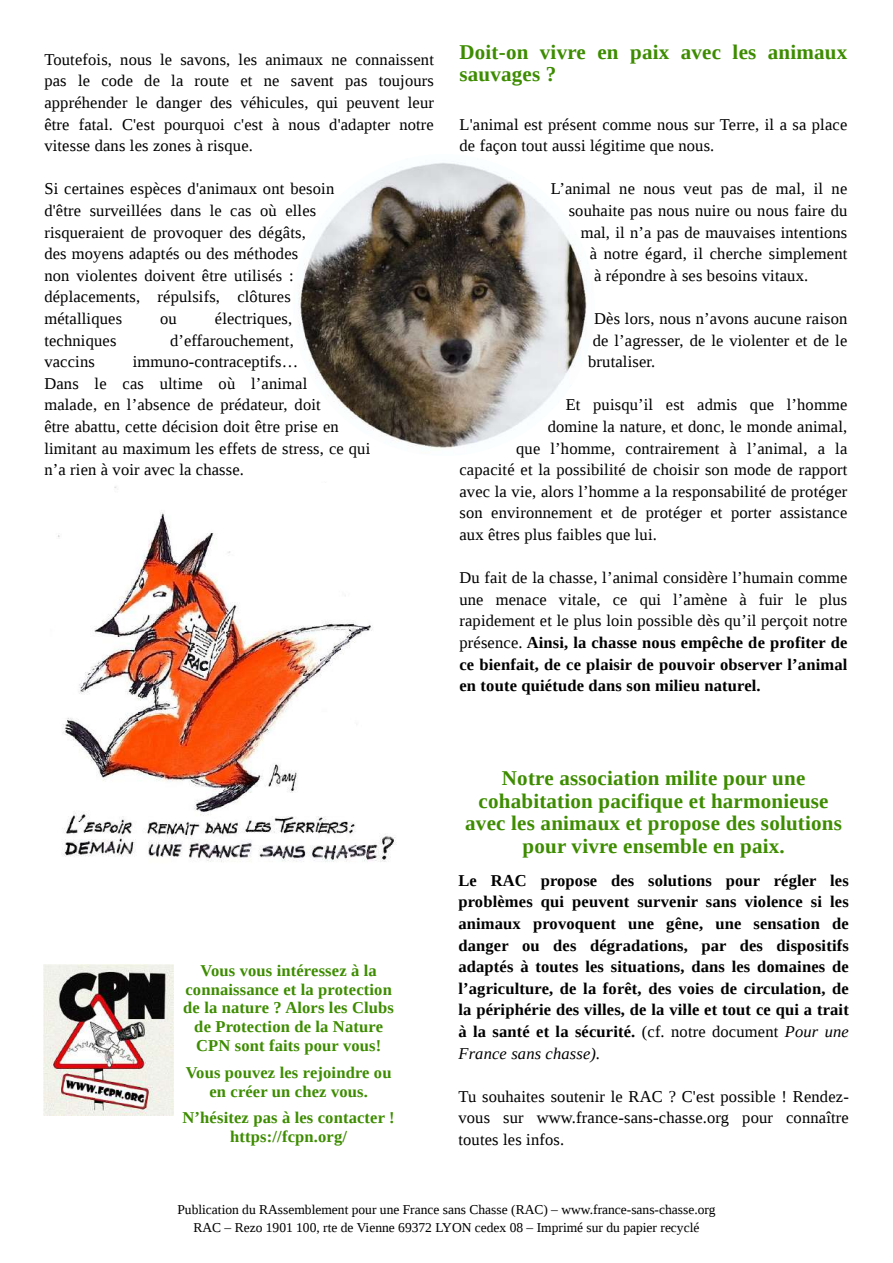
<style>
.page{position:relative;width:893px;height:1263px;background:#fff}
.page>*{position:absolute;margin:0;border:0;box-sizing:border-box;transform-origin:0 0}
.t1{font:700 21px/22.5px "Liberation Serif";letter-spacing:.01em;color:#3d8c00}
.t2{font:16.5px/21.6px "Liberation Serif";letter-spacing:.01em;color:#000;text-align:justify}
.t3{font:700 16.5px/21.6px "Liberation Serif";letter-spacing:.01em;color:#000;text-align:justify}
.t4{font:700 16.5px/18.9px "Liberation Serif";letter-spacing:.01em;color:#3d8c00;text-align:center}
.t5{font:13.5px/18px "Liberation Serif";color:#000;text-align:center}
.s1{font-weight:700}
.s2{font-weight:400}
.s3{font-weight:400;font-style:italic}
</style>
<div class="page">
<img style="left:293px;top:154px;width:302px;height:302px;border-radius:50%">
<img style="left:58px;top:486px;width:339px;height:376px">
<div style="left:271px;top:483px;width:159px;height:80px;background:#fff"></div>
<img style="left:43px;top:964px;width:131px;height:152px">
<p class="t2" style="left:44px;top:48px;width:391px">Toutefois, nous le savons, les animaux ne connaissent pas le code de la route et ne savent pas toujours appréhender le danger des véhicules, qui peuvent leur être fatal. C'est pourquoi c'est à nous d'adapter notre vitesse dans les zones à risque.</p>
<p class="t2" style="left:44px;top:178px;width:291px;text-align:left">Si certaines espèces d'animaux ont besoin d'être surveillées dans le cas où elles risqueraient de provoquer des dégâts,<br>des moyens adaptés ou des méthodes<br>non violentes doivent être utilisés : déplacements, répulsifs, clôtures métalliques</p>
<p class="t2" style="left:160px;top:308px;width:18px">ou</p>
<p class="t2" style="left:215px;top:308px;width:79px">électriques,</p>
<p class="t2" style="left:44px;top:329px;width:74px">techniques</p>
<p class="t2" style="left:170px;top:329px;width:125px">d’effarouchement,</p>
<p class="t2" style="left:44px;top:351px;width:52px">vaccins</p>
<p class="t2" style="left:44px;top:351px;width:327px;text-align:left;text-indent:88px">immuno-contraceptifs…<br>Dans le cas ultime où l’animal<br>malade, en l’absence de prédateur, doit<br>être abattu, cette décision doit être prise en limitant au maximum les effets de stress, ce qui n’a rien à voir avec la chasse.</p>
<p class="t1" style="left:459px;top:40px;width:389px">Doit-on vivre en paix avec les animaux sauvages ?</p>
<p class="t2" style="left:459px;top:113px;width:389px">L'animal est présent comme nous sur Terre, il a sa place de façon tout aussi légitime que nous.</p>
<p class="t2" style="left:551px;top:178px;width:298px">L’animal ne nous veut pas de mal, il ne</p>
<p class="t2" style="left:569px;top:200px;width:280px">souhaite pas nous nuire ou nous faire du</p>
<p class="t2" style="left:581px;top:221px;width:268px">mal, il n’a pas de mauvaises intentions</p>
<p class="t2" style="left:590px;top:243px;width:259px">à notre égard, il cherche simplement</p>
<p class="t2" style="left:594px;top:264px;width:216px">à répondre à ses besoins vitaux.</p>
<p class="t2" style="left:588px;top:308px;width:261px;text-indent:6px">Dès lors, nous n’avons aucune raison de l’agresser, de le violenter et de le brutaliser.</p>
<p class="t2" style="left:566px;top:394px;width:283px">Et puisqu’il est admis que l’homme</p>
<p class="t2" style="left:548px;top:416px;width:301px">domine la nature, et donc, le monde animal,</p>
<p class="t2" style="left:516px;top:437px;width:333px">que l’homme, contrairement à l’animal, a la</p>
<p class="t2" style="left:459px;top:459px;width:389px">capacité et la possibilité de choisir son mode de rapport</p>
<p class="t2" style="left:459px;top:480px;width:389px">avec la vie, alors l’homme a la responsabilité de protéger</p>
<p class="t2" style="left:459px;top:502px;width:389px">son environnement et de protéger et porter assistance</p>
<p class="t2" style="left:459px;top:524px;width:199px">aux êtres plus faibles que lui.</p>
<p class="t2" style="left:459px;top:567px;width:389px">Du fait de la chasse, l’animal considère l’humain comme une menace vitale, ce qui l’amène à fuir le plus rapidement et le plus loin possible dès qu’il perçoit notre présence. <span class="s1">Ainsi, la chasse nous empêche de profiter de ce bienfait, de ce plaisir de pouvoir observer l’animal en toute quiétude dans son milieu naturel.</span></p>
<p class="t4" style="left:183px;top:960px;width:212px">Vous vous intéressez à la connaissance et la protection de la nature ? Alors les Clubs de Protection de la Nature<br>CPN sont faits pour vous!</p>
<p class="t4" style="left:186px;top:1063px;width:207px">Vous pouvez les rejoindre ou en créer un chez vous.</p>
<p class="t4" style="left:183px;top:1108px;width:214px">N’hésitez pas à les contacter ! https://fcpn.org/</p>
<p class="t1" style="left:465px;top:767px;width:378px;text-align:center">Notre association milite pour une cohabitation pacifique et harmonieuse avec les animaux et propose des solutions pour vivre ensemble en paix.</p>
<p class="t3" style="left:458px;top:869px;width:392px">Le RAC propose des solutions pour régler les problèmes qui peuvent survenir sans violence si les animaux provoquent une gêne, une sensation de danger ou des dégradations, par des dispositifs adaptés à toutes les situations, dans les domaines de l’agriculture, de la forêt, des voies de circulation, de la périphérie des villes, de la ville et tout ce qui a trait à la santé et la sécurité. <span class="s2">(cf. notre document</span> <span class="s3">Pour une France sans chasse).</span></p>
<p class="t2" style="left:458px;top:1085px;width:392px">Tu souhaites soutenir le RAC ? C'est possible ! Rendez&shy;vous sur www.france-sans-chasse.org pour connaître toutes les infos.</p>
<p class="t5" style="left:177px;top:1201px;width:540px">Publication du RAssemblement pour une France sans Chasse (RAC) – www.france-sans-chasse.org<br>RAC – Rezo 1901 100, rte de Vienne 69372 LYON cedex 08 – Imprimé sur du papier recyclé</p>
</div>
